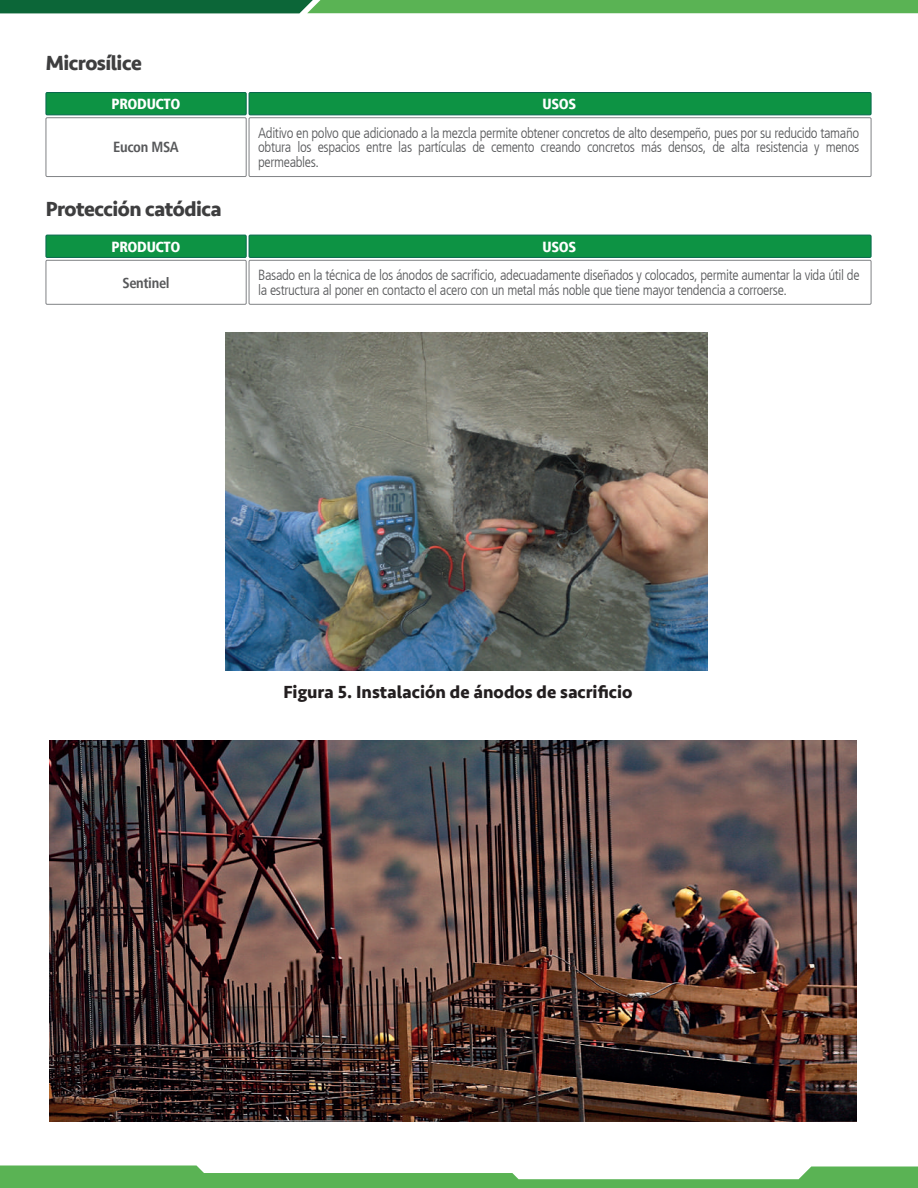
<style>
.page{position:relative;width:918px;height:1188px;background:#fff}
.page>*{position:absolute;margin:0;border:0;box-sizing:border-box;transform-origin:0 0}
.t1{font:700 21px "Seravek";letter-spacing:-.025em;color:#3e3e3f}
.t2{font:700 18px "Seravek";color:#231f20}
.t3{font:300 condensed 14.55px/14.2px "Frutiger LT";letter-spacing:-.025em;color:#57585a;text-align:justify}
.t4{font:900 condensed 14.55px "Frutiger LT";letter-spacing:-.025em;color:#fff}
.t5{font:700 condensed 14.55px "Frutiger LT";letter-spacing:-.025em;color:#57585a}
</style>
<div class="page">
<svg style="left:0;top:1166px;width:918px;height:22px"></svg>
<svg style="left:0;top:0;width:918px;height:13px;background:#41994c"></svg>
<div style="left:46px;top:93px;width:200px;height:22px;background:#0d9344"></div>
<div style="left:46px;top:92px;width:200px;height:23px;border:1px solid #08694d"></div>
<div style="left:249px;top:93px;width:622px;height:22px;background:#0d9344"></div>
<div style="left:249px;top:92px;width:622px;height:23px;border:1px solid #08694d"></div>
<div style="left:46px;top:118px;width:200px;height:59px;border:1px solid #808285"></div>
<div style="left:249px;top:118px;width:622px;height:59px;border:1px solid #808285"></div>
<div style="left:46px;top:235px;width:200px;height:22px;background:#0d9344"></div>
<div style="left:46px;top:235px;width:200px;height:23px;border:1px solid #08694d"></div>
<div style="left:249px;top:235px;width:622px;height:22px;background:#0d9344"></div>
<div style="left:249px;top:235px;width:622px;height:23px;border:1px solid #08694d"></div>
<div style="left:46px;top:260px;width:200px;height:44px;border:1px solid #808285"></div>
<div style="left:249px;top:260px;width:622px;height:44px;border:1px solid #808285"></div>
<img style="left:225px;top:333px;width:482px;height:337px">
<img style="left:49px;top:741px;width:807px;height:380px">
<h1 class="t1" style="left:46px;top:47px;width:97px">Microsílice</h1>
<p class="t4" style="left:112px;top:95px;width:71px">PRODUCTO</p>
<p class="t4" style="left:543px;top:95px;width:35px">USOS</p>
<p class="t5" style="left:113px;top:139px;width:67px">Eucon MSA</p>
<p class="t3" style="left:258px;top:126px;width:603px">Aditivo en polvo que adicionado a la mezcla permite obtener concretos de alto desempeño, pues por su reducido tamaño obtura los espacios entre las partículas de cemento creando concretos más densos, de alta resistencia y menos permeables.</p>
<h1 class="t1" style="left:46px;top:192px;width:177px">Protección catódica</h1>
<p class="t4" style="left:112px;top:238px;width:71px">PRODUCTO</p>
<p class="t4" style="left:543px;top:238px;width:35px">USOS</p>
<p class="t5" style="left:122px;top:274px;width:49px">Sentinel</p>
<p class="t3" style="left:258px;top:268px;width:603px">Basado en la técnica de los ánodos de sacrificio, adecuadamente diseñados y colocados, permite aumentar la vida útil de la estructura al poner en contacto el acero con un metal más noble que tiene mayor tendencia a corroerse.</p>
<p class="t2" style="left:283px;top:678px;width:351px">Figura 5. Instalación de ánodos de sacrificio</p>
</div>
